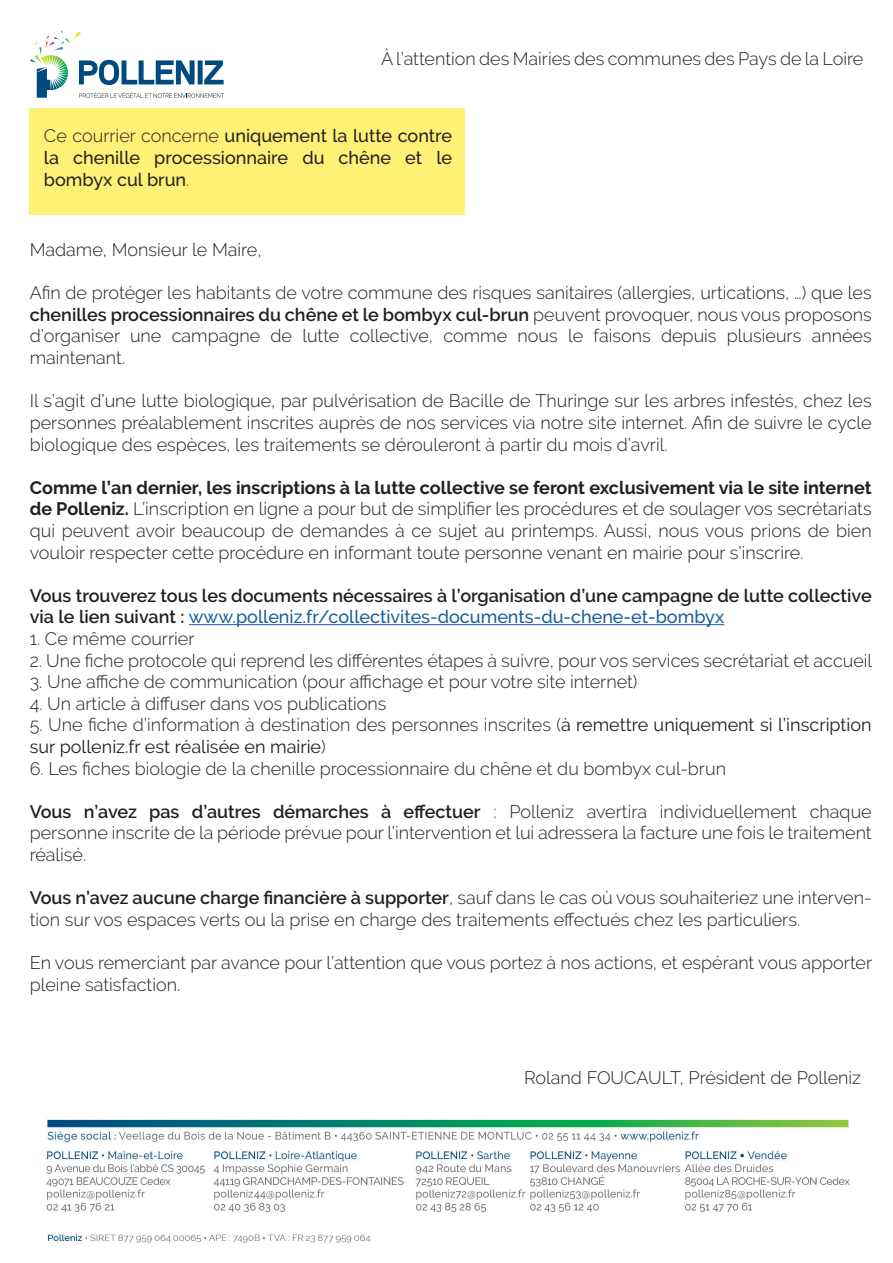
<style>
.page{position:relative;width:893px;height:1263px;background:#fff}
.page>*{position:absolute;margin:0;border:0;box-sizing:border-box;transform-origin:0 0}
.t1{font:300 18px/21.6px "Raleway";color:#231f20;text-align:justify}
.t2{font:600 18px/21.6px "Raleway";color:#231f20}
.t3{font:18px/21.6px "Raleway";color:#231f20}
.t4{font:500 18px/21.6px "Raleway";color:#231f20;text-align:justify}
.s1{font-weight:300}
.s2{font-weight:600}
.s3{font-weight:700}
.s4{font-weight:500;color:#175d9e}
</style>
<div class="page">
<img style="left:46px;top:1119px;width:804px;height:124px">
<hr style="left:189px;top:624px;width:535px;height:1px;background:#175d9e">
<svg style="left:30px;top:30px;width:194px;height:68px"></svg>
<div style="left:30px;top:108px;width:435px;height:107px;background:#fff176"></div>
<p class="t1" style="left:381px;top:48px;width:483px">À l’attention des Mairies des communes des Pays de la Loire</p>
<p class="t4" style="left:44px;top:125px;width:410px"><span class="s1">Ce courrier concerne</span> uniquement la lutte contre la chenille processionnaire du chêne et le bombyx cul brun<span class="s1">.</span></p>
<p class="t1" style="left:30px;top:239px;width:233px">Madame, Monsieur le Maire,</p>
<p class="t1" style="left:30px;top:282px;width:843px">Afin de protéger les habitants de votre commune des risques sanitaires (allergies, urtications, …) que les <span class="s2">chenilles processionnaires du chêne et le bombyx cul-brun</span> peuvent provoquer, nous vous proposons d’organiser une campagne de lutte collective, comme nous le faisons depuis plusieurs années maintenant.</p>
<p class="t1" style="left:30px;top:390px;width:843px">Il s’agit d’une lutte biologique, par pulvérisation de Bacille de Thuringe sur les arbres infestés, chez les personnes préalablement inscrites auprès de nos services via notre site internet. Afin de suivre le cycle biologique des espèces, les traitements se dérouleront à partir du mois d’avril.</p>
<p class="t1" style="left:30px;top:476px;width:843px"><span class="s3">Comme l’an dernier, les inscriptions à la lutte collective se feront exclusivement via le site internet de Polleniz.</span> L’inscription en ligne a pour but de simplifier les procédures et de soulager vos secrétariats qui peuvent avoir beaucoup de demandes à ce sujet au printemps. Aussi, nous vous prions de bien vouloir respecter cette procédure en informant toute personne venant en mairie pour s’inscrire.</p>
<p class="t2" style="left:30px;top:585px;width:843px">Vous trouverez tous les documents nécessaires à l’organisation d’une campagne de lutte collective via le lien suivant : <span class="s4">www.polleniz.fr/collectivites-documents-du-chene-et-bombyx</span></p>
<p class="t1" style="left:30px;top:628px;width:166px">1. Ce même courrier</p>
<p class="t1" style="left:30px;top:649px;width:844px">2. Une fiche protocole qui reprend les différentes étapes à suivre, pour vos services secrétariat et accueil</p>
<p class="t1" style="left:30px;top:671px;width:609px">3. Une affiche de communication (pour affichage et pour votre site internet)</p>
<p class="t1" style="left:30px;top:692px;width:358px">4. Un article à diffuser dans vos publications</p>
<p class="t3" style="left:30px;top:714px;width:843px"><span class="s1">5. Une fiche d’information à destination des personnes inscrites (</span>à remettre uniquement si l’inscription sur polleniz.fr est réalisée en mairie<span class="s1">)</span></p>
<p class="t1" style="left:30px;top:757px;width:698px">6. Les fiches biologie de la chenille processionnaire du chêne et du bombyx cul-brun</p>
<p class="t1" style="left:30px;top:800px;width:843px"><span class="s2">Vous n’avez pas d’autres démarches à effectuer</span> : Polleniz avertira individuellement chaque personne inscrite de la période prévue pour l’intervention et lui adressera la facture une fois le traitement réalisé.</p>
<p class="t1" style="left:30px;top:887px;width:843px"><span class="s2">Vous n’avez aucune charge financière à supporter</span>, sauf dans le cas où vous souhaiteriez une interven&shy;tion sur vos espaces verts ou la prise en charge des traitements effectués chez les particuliers.</p>
<p class="t1" style="left:30px;top:952px;width:844px">En vous remerciant par avance pour l’attention que vous portez à nos actions, et espérant vous apporter pleine satisfaction.</p>
<p class="t1" style="left:524px;top:1067px;width:338px">Roland FOUCAULT, Président de Polleniz</p>
</div>
